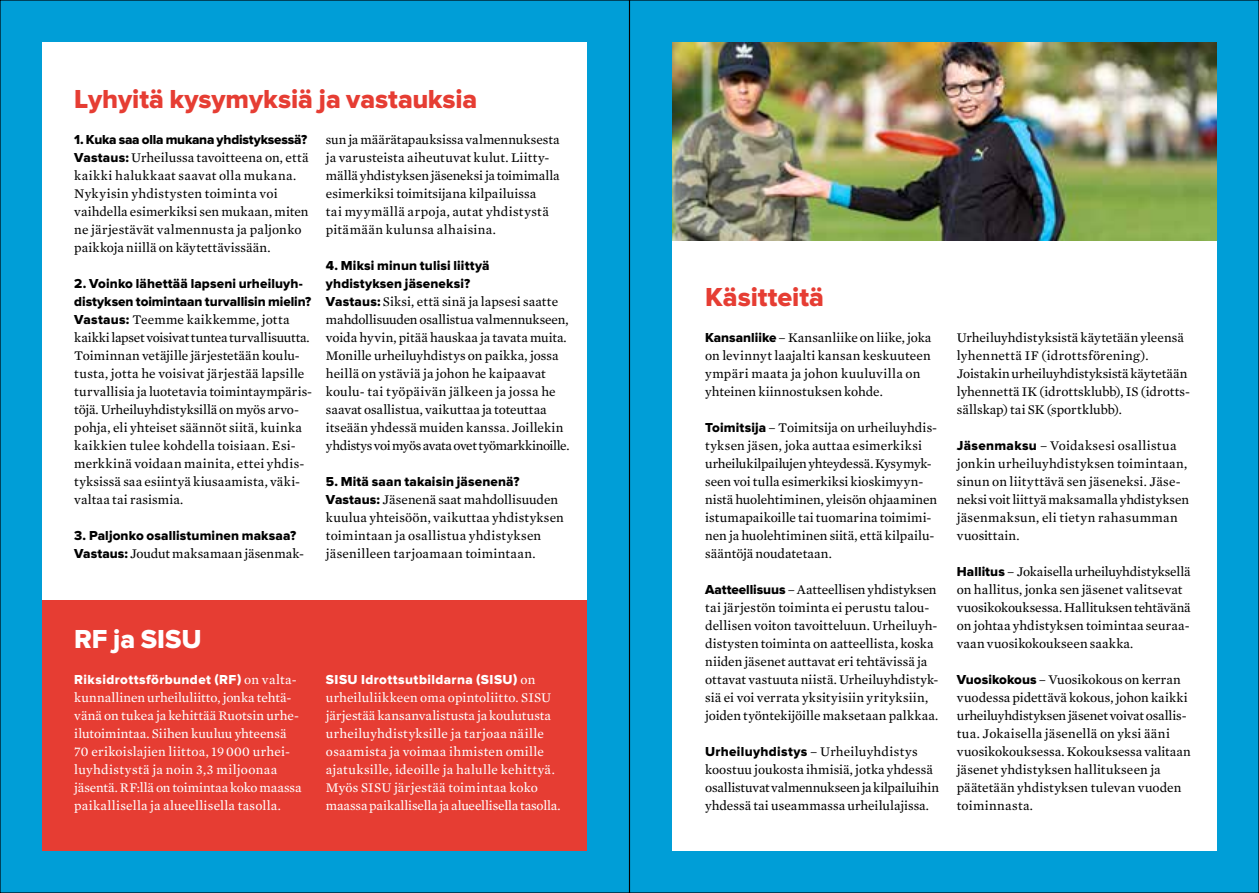
<style>
.page{position:relative;width:1259px;height:893px;background:#009ed7}
.page>*{position:absolute;margin:0;border:0;box-sizing:border-box;transform-origin:0 0}
.t1{font:27px "Proxima Nova Extrabld";color:#e63d33}
.t2{font:27px "Proxima Nova Extrabld";color:#fff}
.t3{font:13.5px/18px "Mercury Text G2";letter-spacing:.005em;color:#000}
.t4{font:13.5px/18px "Mercury Text G2";letter-spacing:.01em;color:#fff}
.t5{font:13.5px/18px "Proxima Nova Extrabld";letter-spacing:.01em;color:#000}
.t6{font:13.5px "Proxima Nova Extrabld";letter-spacing:.03em;color:#fff}
.t7{font:13.5px "Proxima Nova Extrabld";letter-spacing:-.015em;color:#000}
.s1{font-family:"Proxima Nova Extrabld"}
.s2{font-family:"Mercury Text G2"}
</style>
<div class="page">
<div style="left:43px;top:43px;width:544px;height:557px;background:#fff"></div>
<div style="left:672px;top:43px;width:544px;height:807px;background:#fff"></div>
<div style="left:43px;top:600px;width:544px;height:250px;background:#e63d33"></div>
<img style="left:672px;top:43px;width:544px;height:197px">
<h1 class="t1" style="left:74px;top:87px;width:405px">Lyhyitä kysymyksiä ja vastauksia</h1>
<p class="t7" style="left:74px;top:133px;width:234px">1. Kuka saa olla mukana yhdistyksessä?</p>
<p class="t3" style="left:74px;top:149px;width:236px"><span class="s1">Vastaus:</span> Urheilussa tavoitteena on, että kaikki halukkaat saavat olla mukana.<br>Nykyisin yhdistysten toiminta voi vaihdella esimerkiksi sen mukaan, miten ne järjestävät valmennusta ja paljonko paikkoja niillä on käytettävissään.</p>
<p class="t5" style="left:74px;top:275px;width:238px">2. Voinko lähettää lapseni urheiluyh&shy;distyksen toimintaan turvallisin mielin?</p>
<p class="t3" style="left:74px;top:311px;width:238px"><span class="s1">Vastaus:</span> Teemme kaikkemme, jotta kaikki lapset voisivat tuntea turvallisuutta.<br>Toiminnan vetäjille järjestetään koulu&shy;tusta, jotta he voisivat järjestää lapsille turvallisia ja luotetavia toimintaympäris&shy;töjä. Urheiluyhdistyksillä on myös arvo&shy;pohja, eli yhteiset säännöt siitä, kuinka kaikkien tulee kohdella toisiaan. Esi&shy;merkkinä voidaan mainita, ettei yhdis&shy;tyksissä saa esiintyä kiusaamista, väki&shy;valtaa tai rasismia.</p>
<p class="t5" style="left:74px;top:527px;width:223px">3. Paljonko osallistuminen maksaa?</p>
<p class="t3" style="left:74px;top:544px;width:230px"><span class="s1">Vastaus:</span> Joudut maksamaan jäsenmak-</p>
<p class="t3" style="left:326px;top:130px;width:235px">sun ja määrätapauksissa valmennuksesta ja varusteista aiheutuvat kulut. Liitty&shy;mällä yhdistyksen jäseneksi ja toimimalla esimerkiksi toimitsijana kilpailuissa<br>tai myymällä arpoja, autat yhdistystä pitämään kulunsa alhaisina.</p>
<p class="t5" style="left:326px;top:257px;width:165px">4. Miksi minun tulisi liittyä yhdistyksen jäseneksi?</p>
<p class="t3" style="left:326px;top:292px;width:245px"><span class="s1">Vastaus:</span> Siksi, että sinä ja lapsesi saatte mahdollisuuden osallistua valmennukseen, voida hyvin, pitää hauskaa ja tavata muita.<br>Monille urheiluyhdistys on paikka, jossa heillä on ystäviä ja johon he kaipaavat koulu- tai työpäivän jälkeen ja jossa he saavat osallistua, vaikuttaa ja toteuttaa itseään yhdessä muiden kanssa. Joillekin yhdistys voi myös avata ovet työmarkkinoille.</p>
<p class="t5" style="left:326px;top:473px;width:195px">5. Mitä saan takaisin jäsenenä?</p>
<p class="t3" style="left:326px;top:490px;width:239px"><span class="s1">Vastaus:</span> Jäsenenä saat mahdollisuuden kuulua yhteisöön, vaikuttaa yhdistyksen toimintaan ja osallistua yhdistyksen jäsenilleen tarjoamaan toimintaan.</p>
<h1 class="t2" style="left:74px;top:627px;width:129px">RF ja SISU</h1>
<p class="t6" style="left:74px;top:673px;width:224px">Riksidrottsförbundet (RF) <span class="s2">on valta-</span></p>
<p class="t4" style="left:74px;top:689px;width:229px">kunnallinen urheiluliitto, jonka tehtä&shy;vänä on tukea ja kehittää Ruotsin urhe&shy;ilutoimintaa. Siihen kuuluu yhteensä 70 erikoislajien liittoa, 19 000 urhei&shy;luyhdistystä ja noin 3,3 miljoonaa jäsentä. RF:llä on toimintaa koko maassa paikallisella ja alueellisella tasolla.</p>
<p class="t6" style="left:326px;top:673px;width:211px">SISU Idrottsutbildarna (SISU) <span class="s2">on</span></p>
<p class="t4" style="left:326px;top:689px;width:236px">urheiluliikkeen oma opintoliitto. SISU järjestää kansanvalistusta ja koulutusta urheiluyhdistyksille ja tarjoaa näille osaamista ja voimaa ihmisten omille ajatuksille, ideoille ja halulle kehittyä.<br>Myös SISU järjestää toimintaa koko maassa paikallisella ja alueellisella tasolla.</p>
<h1 class="t1" style="left:705px;top:285px;width:120px">Käsitteitä</h1>
<p class="t3" style="left:705px;top:329px;width:228px"><span class="s1">Kansanliike</span> – Kansanliike on liike, joka on levinnyt laajalti kansan keskuuteen ympäri maata ja johon kuuluvilla on yhteinen kiinnostuksen kohde.</p>
<p class="t3" style="left:705px;top:419px;width:233px"><span class="s1">Toimitsija</span> – Toimitsija on urheiluyhdis&shy;tyksen jäsen, joka auttaa esimerkiksi urheilukilpailujen yhteydessä. Kysymyk&shy;seen voi tulla esimerkiksi kioskimyyn&shy;nistä huolehtiminen, yleisön ohjaaminen istumapaikoille tai tuomarina toimimi&shy;nen ja huolehtiminen siitä, että kilpailu&shy;sääntöjä noudatetaan.</p>
<p class="t3" style="left:705px;top:581px;width:235px"><span class="s1">Aatteellisuus</span> – Aatteellisen yhdistyksen tai järjestön toiminta ei perustu talou&shy;dellisen voiton tavoitteluun. Urheiluyh&shy;distysten toiminta on aatteellista, koska niiden jäsenet auttavat eri tehtävissä ja ottavat vastuuta niistä. Urheiluyhdistyk&shy;siä ei voi verrata yksityisiin yrityksiin, joiden työntekijöille maksetaan palkkaa.</p>
<p class="t3" style="left:705px;top:743px;width:235px"><span class="s1">Urheiluyhdistys</span> – Urheiluyhdistys koostuu joukosta ihmisiä, jotka yhdessä osallistuvat valmennukseen ja kilpailuihin yhdessä tai useammassa urheilulajissa.</p>
<p class="t3" style="left:956px;top:328px;width:235px">Urheiluyhdistyksistä käytetään yleensä lyhennettä IF (idrottsförening).<br>Joistakin urheiluyhdistyksistä käytetään lyhennettä IK (idrottsklubb), IS (idrotts&shy;sällskap) tai SK (sportklubb).</p>
<p class="t3" style="left:956px;top:436px;width:234px"><span class="s1">Jäsenmaksu</span> – Voidaksesi osallistua jonkin urheiluyhdistyksen toimintaan, sinun on liityttävä sen jäseneksi. Jäse&shy;neksi voit liittyä maksamalla yhdistyksen jäsenmaksun, eli tietyn rahasumman vuosittain.</p>
<p class="t3" style="left:956px;top:562px;width:235px"><span class="s1">Hallitus</span> – Jokaisella urheiluyhdistyksellä on hallitus, jonka sen jäsenet valitsevat vuosikokouksessa. Hallituksen tehtävänä on johtaa yhdistyksen toimintaa seuraa&shy;vaan vuosikokoukseen saakka.</p>
<p class="t3" style="left:956px;top:670px;width:235px"><span class="s1">Vuosikokous</span> – Vuosikokous on kerran vuodessa pidettävä kokous, johon kaikki urheiluyhdistyksen jäsenet voivat osallis&shy;tua. Jokaisella jäsenellä on yksi ääni vuosikokouksessa. Kokouksessa valitaan jäsenet yhdistyksen hallitukseen ja päätetään yhdistyksen tulevan vuoden toiminnasta.</p>
</div>
